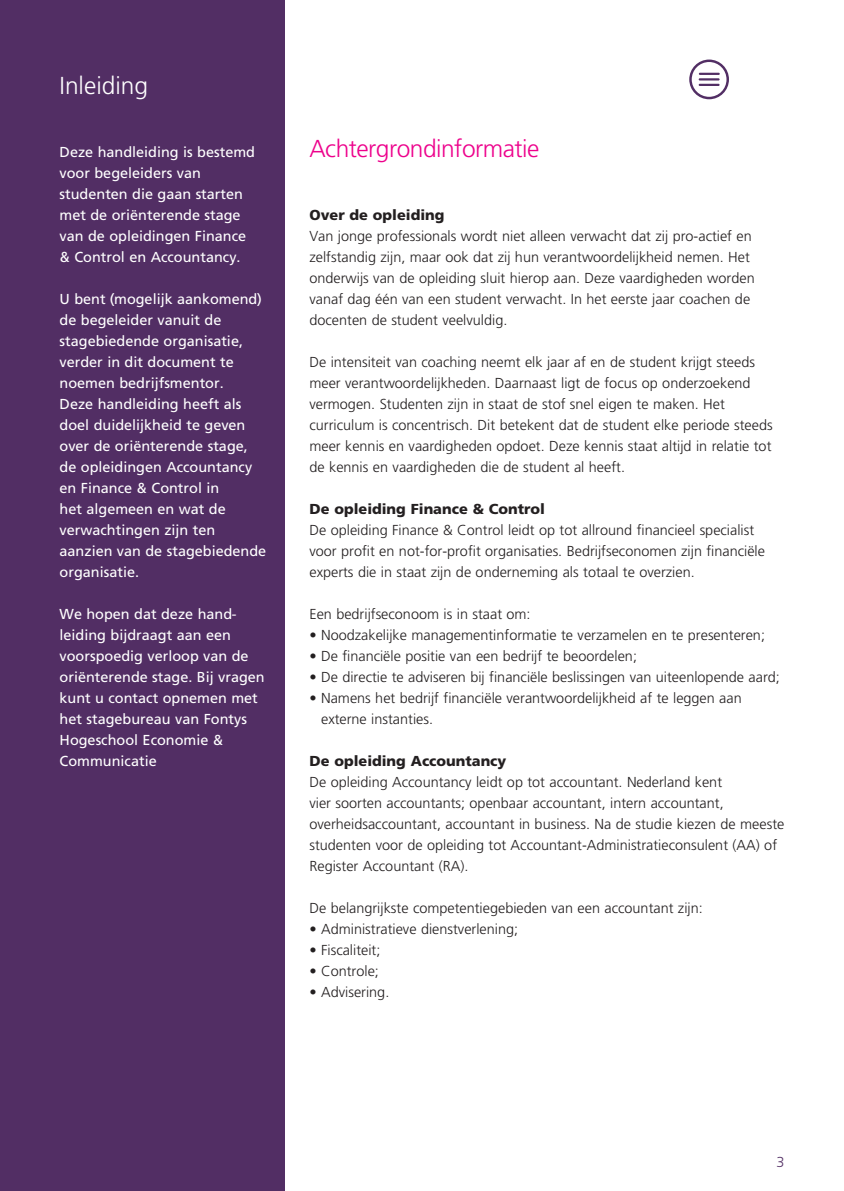
<style>
.page{position:relative;width:844px;height:1191px;background:#fff}
.page>*{position:absolute;margin:0;border:0;box-sizing:border-box;transform-origin:0 0}
.t1{font:300 24.5px "Fontys Frutiger";letter-spacing:-.02em;color:#ed028c}
.t2{font:300 24.5px "Fontys Frutiger";color:#fff}
.t3{font:300 14.35px/21px "Fontys Frutiger";color:#231f20}
.t4{font:14.35px/21px "Fontys Frutiger Roman";color:#fff}
.t5{font:900 14.35px "Fontys Frutiger";color:#231f20}
.t6{font:300 14.35px "Fontys Frutiger";color:#522e64}
</style>
<div class="page">
<div style="left:0;top:0;width:284px;height:1191px;background:#522e64"></div>
<svg style="left:689px;top:60px;width:39px;height:39px"></svg>
<hr style="left:698px;top:73px;width:21px;height:2px;background:#522e64">
<hr style="left:698px;top:84px;width:21px;height:2px;background:#522e64">
<hr style="left:698px;top:78px;width:21px;height:2px;background:#522e64">
<h1 class="t2" style="left:60px;top:71px;width:90px">Inleiding</h1>
<p class="t4" style="left:60px;top:141px;width:197px">Deze handleiding is bestemd voor begeleiders van studenten die gaan starten met de oriënterende stage van de opleidingen Finance &amp; Control en Accountancy.</p>
<p class="t4" style="left:60px;top:288px;width:208px">U bent (mogelijk aankomend) de begeleider vanuit de stagebiedende organisatie, verder in dit document te noemen bedrijfsmentor.<br>Deze handleiding heeft als doel duidelijkheid te geven over de oriënterende stage, de opleidingen Accountancy en Finance &amp; Control in<br>het algemeen en wat de verwachtingen zijn ten aanzien van de stagebiedende organisatie.</p>
<p class="t4" style="left:60px;top:603px;width:206px">We hopen dat deze hand&shy;leiding bijdraagt aan een voorspoedig verloop van de oriënterende stage. Bij vragen kunt u contact opnemen met het stagebureau van Fontys<br>Hogeschool Economie &amp;<br>Communicatie</p>
<h1 class="t1" style="left:309px;top:134px;width:231px">Achtergrondinformatie</h1>
<p class="t5" style="left:309px;top:206px;width:136px">Over de opleiding</p>
<p class="t3" style="left:309px;top:225px;width:446px">Van jonge professionals wordt niet alleen verwacht dat zij pro-actief en zelfstandig zijn, maar ook dat zij hun verantwoordelijkheid nemen. Het onderwijs van de opleiding sluit hierop aan. Deze vaardigheden worden vanaf dag één van een student verwacht. In het eerste jaar coachen de docenten de student veelvuldig.</p>
<p class="t3" style="left:309px;top:351px;width:464px">De intensiteit van coaching neemt elk jaar af en de student krijgt steeds meer verantwoordelijkheden. Daarnaast ligt de focus op onderzoekend vermogen. Studenten zijn in staat de stof snel eigen te maken. Het curriculum is concentrisch. Dit betekent dat de student elke periode steeds meer kennis en vaardigheden opdoet. Deze kennis staat altijd in relatie tot de kennis en vaardigheden die de student al heeft.</p>
<p class="t5" style="left:309px;top:500px;width:237px">De opleiding Finance &amp; Control</p>
<p class="t3" style="left:309px;top:519px;width:457px">De opleiding Finance &amp; Control leidt op tot allround financieel specialist voor profit en not-for-profit organisaties. Bedrijfseconomen zijn financiële experts die in staat zijn de onderneming als totaal te overzien.</p>
<p class="t3" style="left:309px;top:603px;width:223px">Een bedrijfseconoom is in staat om:</p>
<p class="t3" style="left:309px;top:624px;width:457px">• Noodzakelijke managementinformatie te verzamelen en te presenteren;</p>
<p class="t3" style="left:309px;top:645px;width:329px">• De financiële positie van een bedrijf te beoordelen;</p>
<p class="t3" style="left:309px;top:666px;width:472px">• De directie te adviseren bij financiële beslissingen van uiteenlopende aard;</p>
<p class="t3" style="left:321px;top:687px;width:422px;text-indent:-12px">• Namens het bedrijf financiële verantwoordelijkheid af te leggen aan externe instanties.</p>
<p class="t5" style="left:309px;top:752px;width:198px">De opleiding Accountancy</p>
<p class="t3" style="left:309px;top:771px;width:476px">De opleiding Accountancy leidt op tot accountant. Nederland kent<br>vier soorten accountants; openbaar accountant, intern accountant, overheidsaccountant, accountant in business. Na de studie kiezen de meeste studenten voor de opleiding tot Accountant-Administratieconsulent (AA) of Register Accountant (RA).</p>
<p class="t3" style="left:309px;top:897px;width:395px">De belangrijkste competentiegebieden van een accountant zijn:</p>
<p class="t3" style="left:309px;top:918px;width:210px">• Administratieve dienstverlening;</p>
<p class="t3" style="left:309px;top:939px;width:72px">• Fiscaliteit;</p>
<p class="t3" style="left:309px;top:960px;width:71px">• Controle;</p>
<p class="t3" style="left:309px;top:981px;width:81px">• Advisering.</p>
<p class="t6" style="left:776px;top:1153px;width:10px">3</p>
</div>
